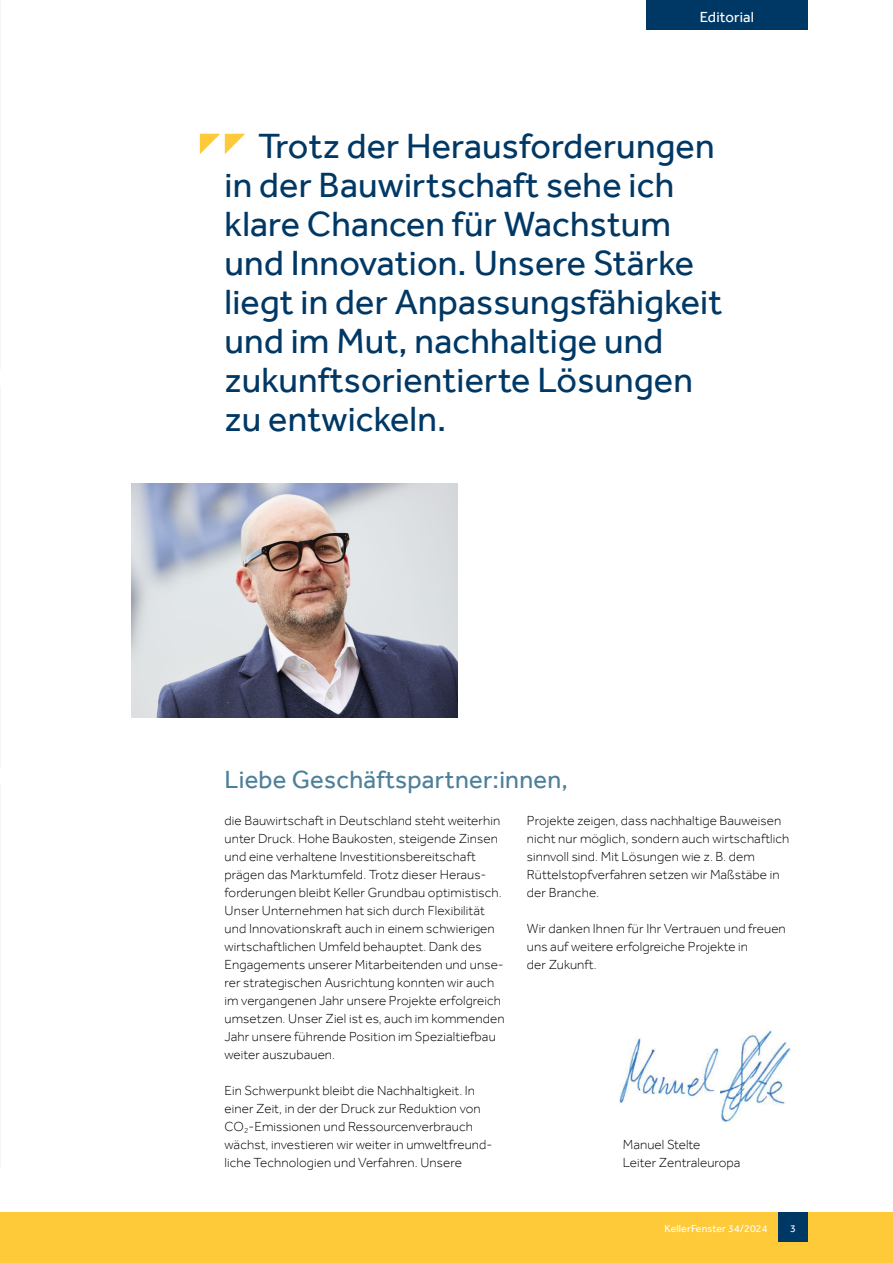
<style>
.page{position:relative;width:893px;height:1263px;background:#fff}
.page>*{position:absolute;margin:0;border:0;box-sizing:border-box;transform-origin:0 0}
.t1{font:36px/39px "Effra";letter-spacing:.005em;color:#003865}
.t2{font:25.5px "Effra";letter-spacing:.01em;color:#4f8099}
.t3{font:15px "Effra";letter-spacing:.01em;color:#fff}
.t4{font:300 13.5px/18px "Effra";letter-spacing:.005em;color:#000}
.t5{font:10.5px "Effra";letter-spacing:.01em;color:#fff}
</style>
<div class="page">
<div style="left:0;top:1212px;width:893px;height:51px;background:#feca3a"></div>
<div style="left:778px;top:1212px;width:30px;height:30px;background:#003865"></div>
<svg style="left:200px;top:134px;width:45px;height:20px"></svg>
<img style="left:132px;top:483px;width:325px;height:234px">
<img style="left:619px;top:1030px;width:172px;height:93px">
<div style="left:646px;top:0;width:162px;height:30px;background:#003865"></div>
<p class="t3" style="left:700px;top:8px;width:56px">Editorial</p>
<h1 class="t1" style="left:225px;top:126px;width:499px;text-indent:33px">Trotz der Herausforderungen in der Bauwirtschaft sehe ich klare Chancen für Wachstum und Innovation. Unsere Stärke liegt in der Anpassungsfähigkeit und im Mut, nachhaltige und zukunftsorientierte Lösungen zu entwickeln.</h1>
<h2 class="t2" style="left:225px;top:764px;width:345px">Liebe Geschäftspartner:innen,</h2>
<p class="t4" style="left:225px;top:811px;width:282px">die Bauwirtschaft in Deutschland steht weiterhin unter Druck. Hohe Baukosten, steigende Zinsen und eine verhaltene Investitionsbereitschaft prägen das Marktumfeld. Trotz dieser Heraus&shy;forderungen bleibt Keller Grundbau optimistisch.<br>Unser Unternehmen hat sich durch Flexibilität und Innovationskraft auch in einem schwierigen wirtschaftlichen Umfeld behauptet. Dank des Engagements unserer Mitarbeitenden und unse&shy;rer strategischen Ausrichtung konnten wir auch im vergangenen Jahr unsere Projekte erfolgreich umsetzen. Unser Ziel ist es, auch im kommenden Jahr unsere führende Position im Spezialtiefbau weiter auszubauen.</p>
<p class="t4" style="left:225px;top:1081px;width:269px">Ein Schwerpunkt bleibt die Nachhaltigkeit. In einer Zeit, in der der Druck zur Reduktion von CO<sub>2</sub>-Emissionen und Ressourcenverbrauch wächst, investieren wir weiter in umweltfreund&shy;liche Technologien und Verfahren. Unsere</p>
<p class="t4" style="left:527px;top:811px;width:264px">Projekte zeigen, dass nachhaltige Bauweisen nicht nur möglich, sondern auch wirtschaftlich sinnvoll sind. Mit Lösungen wie z. B. dem Rüttelstopfverfahren setzen wir Maßstäbe in der Branche.</p>
<p class="t4" style="left:527px;top:919px;width:260px">Wir danken Ihnen für Ihr Vertrauen und freuen uns auf weitere erfolgreiche Projekte in<br>der Zukunft.</p>
<p class="t4" style="left:623px;top:1135px;width:119px">Manuel Stelte<br>Leiter Zentraleuropa</p>
<p class="t5" style="left:665px;top:1222px;width:104px">KellerFenster 34/2024</p>
<p class="t5" style="left:790px;top:1222px;width:7px">3</p>
</div>
